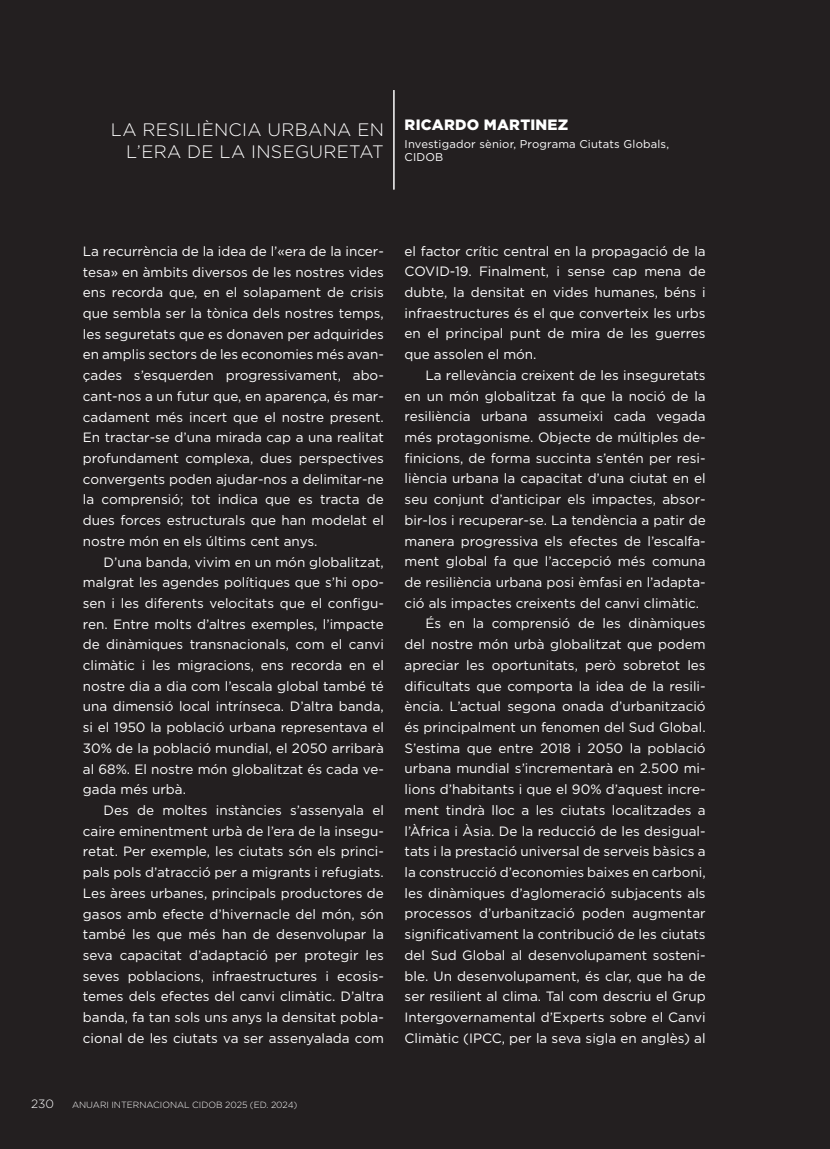
<style>
.page{position:relative;width:830px;height:1149px;background:#fff}
.page>*{position:absolute;margin:0;border:0;box-sizing:border-box;transform-origin:0 0}
.t1{font:300 18px/21.6px "Gotham";letter-spacing:.015em;color:#fff;text-align:right}
.t2{font:900 15px "Gotham";letter-spacing:.015em;color:#fff}
.t3{font:13.5px/20.7px "Gotham";color:#fff;text-align:justify}
.t4{font:300 12px "Gotham";color:#fff}
.t5{font:11.25px/13.5px "Gotham";letter-spacing:.015em;color:#fff}
.t6{font:300 9px "Gotham";color:#fff}
</style>
<div class="page">
<div style="left:0;top:0;width:829px;height:1148px;background:#231f20"></div>
<hr style="left:393px;top:90px;width:1px;height:99px;background:#fff">
<h1 class="t1" style="left:111px;top:118px;width:274px">LA RESILIÈNCIA URBANA EN<br>L’ERA DE LA INSEGURETAT</h1>
<p class="t2" style="left:404px;top:114px;width:165px">RICARDO MARTINEZ</p>
<p class="t5" style="left:404px;top:137px;width:266px">Investigador sènior, Programa Ciutats Globals,<br>CIDOB</p>
<p class="t3" style="left:83px;top:240px;width:302px">La recurrència de la idea de l’«era de la incer&shy;tesa» en àmbits diversos de les nostres vides ens recorda que, en el solapament de crisis que sembla ser la tònica dels nostres temps, les seguretats que es donaven per adquirides en amplis sectors de les economies més avan&shy;çades s’esquerden progressivament, abo&shy;cant-nos a un futur que, en aparença, és mar&shy;cadament més incert que el nostre present.<br>En tractar-se d’una mirada cap a una realitat profundament complexa, dues perspectives convergents poden ajudar-nos a delimitar-ne la comprensió; tot indica que es tracta de dues forces estructurals que han modelat el nostre món en els últims cent anys.</p>
<p class="t3" style="left:83px;top:551px;width:302px;text-indent:21px">D’una banda, vivim en un món globalitzat, malgrat les agendes polítiques que s’hi opo&shy;sen i les diferents velocitats que el configu&shy;ren. Entre molts d’altres exemples, l’impacte de dinàmiques transnacionals, com el canvi climàtic i les migracions, ens recorda en el nostre dia a dia com l’escala global també té una dimensió local intrínseca. D’altra banda, si el 1950 la població urbana representava el 30% de la població mundial, el 2050 arribarà al 68%. El nostre món globalitzat és cada ve&shy;gada més urbà.</p>
<p class="t3" style="left:83px;top:799px;width:302px;text-indent:21px">Des de moltes instàncies s’assenyala el caire eminentment urbà de l’era de la insegu&shy;retat. Per exemple, les ciutats són els princi&shy;pals pols d’atracció per a migrants i refugiats.<br>Les àrees urbanes, principals productores de gasos amb efecte d’hivernacle del món, són també les que més han de desenvolupar la seva capacitat d’adaptació per protegir les seves poblacions, infraestructures i ecosis&shy;temes dels efectes del canvi climàtic. D’altra banda, fa tan sols uns anys la densitat pobla&shy;cional de les ciutats va ser assenyalada com</p>
<p class="t4" style="left:31px;top:1095px;width:24px">230</p>
<p class="t6" style="left:72px;top:1098px;width:227px">ANUARI INTERNACIONAL CIDOB 2025 (ED. 2024)</p>
<p class="t3" style="left:404px;top:240px;width:302px">el factor crític central en la propagació de la COVID-19. Finalment, i sense cap mena de dubte, la densitat en vides humanes, béns i infraestructures és el que converteix les urbs en el principal punt de mira de les guerres que assolen el món.</p>
<p class="t3" style="left:425px;top:364px;width:282px">La rellevància creixent de les inseguretats</p>
<p class="t3" style="left:404px;top:385px;width:302px">en un món globalitzat fa que la noció de la</p>
<p class="t3" style="left:404px;top:406px;width:302px">resiliència urbana assumeixi cada vegada</p>
<p class="t3" style="left:404px;top:426px;width:302px">més protagonisme. Objecte de múltiples de-</p>
<p class="t3" style="left:404px;top:447px;width:302px">finicions, de forma succinta s’entén per resi-</p>
<p class="t3" style="left:404px;top:468px;width:302px">liència urbana la capacitat d’una ciutat en el</p>
<p class="t3" style="left:404px;top:488px;width:302px">seu conjunt d’anticipar els impactes, absor-</p>
<p class="t3" style="left:404px;top:509px;width:302px">bir-los i recuperar-se. La tendència a patir de</p>
<p class="t3" style="left:404px;top:530px;width:302px">manera progressiva els efectes de l’escalfa-</p>
<p class="t3" style="left:404px;top:550px;width:302px">ment global fa que l’accepció més comuna</p>
<p class="t3" style="left:404px;top:571px;width:302px">de resiliència urbana posi èmfasi en l’adapta-</p>
<p class="t3" style="left:404px;top:592px;width:296px">ció als impactes creixents del canvi climàtic.</p>
<p class="t3" style="left:425px;top:613px;width:282px">És en la comprensió de les dinàmiques</p>
<p class="t3" style="left:404px;top:633px;width:302px">del nostre món urbà globalitzat que podem</p>
<p class="t3" style="left:404px;top:654px;width:302px">apreciar les oportunitats, però sobretot les</p>
<p class="t3" style="left:404px;top:675px;width:302px">dificultats que comporta la idea de la resili-</p>
<p class="t3" style="left:404px;top:695px;width:302px">ència. L’actual segona onada d’urbanització</p>
<p class="t3" style="left:404px;top:716px;width:302px">és principalment un fenomen del Sud Global.</p>
<p class="t3" style="left:404px;top:737px;width:302px">S’estima que entre 2018 i 2050 la població</p>
<p class="t3" style="left:404px;top:757px;width:302px">urbana mundial s’incrementarà en 2.500 mi-</p>
<p class="t3" style="left:404px;top:778px;width:302px">lions d’habitants i que el 90% d’aquest incre-</p>
<p class="t3" style="left:404px;top:799px;width:302px">ment tindrà lloc a les ciutats localitzades a</p>
<p class="t3" style="left:404px;top:819px;width:302px">l’Àfrica i Àsia. De la reducció de les desigual-</p>
<p class="t3" style="left:404px;top:840px;width:302px">tats i la prestació universal de serveis bàsics a</p>
<p class="t3" style="left:404px;top:861px;width:302px">la construcció d’economies baixes en carboni,</p>
<p class="t3" style="left:404px;top:882px;width:302px">les dinàmiques d’aglomeració subjacents als</p>
<p class="t3" style="left:404px;top:902px;width:302px">processos d’urbanització poden augmentar</p>
<p class="t3" style="left:404px;top:923px;width:302px">significativament la contribució de les ciutats</p>
<p class="t3" style="left:404px;top:944px;width:302px">del Sud Global al desenvolupament sosteni-</p>
<p class="t3" style="left:404px;top:964px;width:302px">ble. Un desenvolupament, és clar, que ha de</p>
<p class="t3" style="left:404px;top:985px;width:302px">ser resilient al clima. Tal com descriu el Grup</p>
<p class="t3" style="left:404px;top:1006px;width:302px">Intergovernamental d’Experts sobre el Canvi</p>
<p class="t3" style="left:404px;top:1026px;width:302px">Climàtic (IPCC, per la seva sigla en anglès) al</p>
</div>
